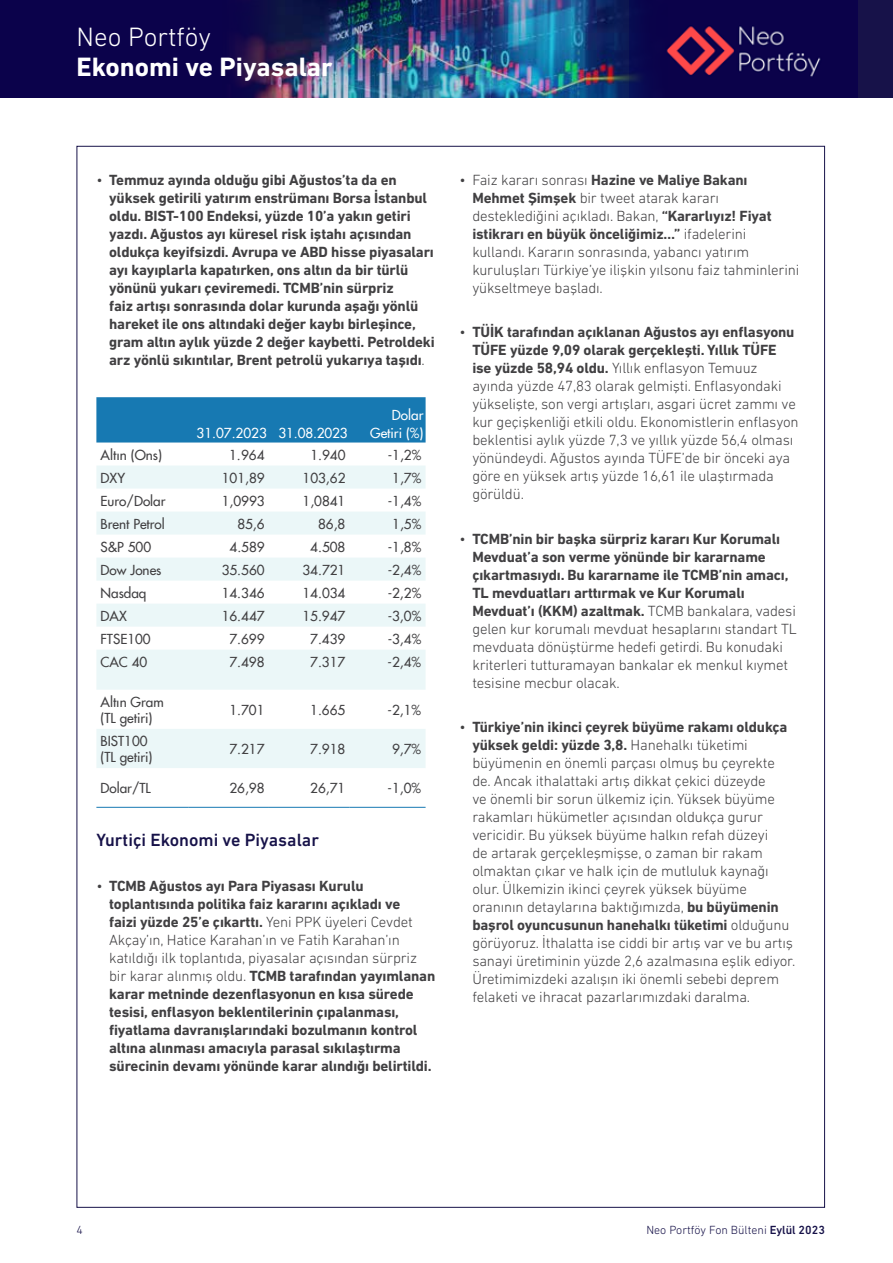
<style>
.page{position:relative;width:893px;height:1263px;background:#fff}
.page>*{position:absolute;margin:0;border:0;box-sizing:border-box;transform-origin:0 0}
.t1{font:700 27px "DIN Next LT Pro";color:#fff}
.t2{font:300 27px "DIN Next LT Pro";color:#fff}
.t3{font:500 18px "DIN Next LT Pro";color:#171249}
.t4{font:300 15px/18px "DIN Next LT Pro";letter-spacing:-.01em;color:#414042}
.t5{font:700 15px/18px "DIN Next LT Pro";letter-spacing:-.01em;color:#414042}
.t6{font:13.5px/16.2px "Futura";color:#414042}
.t7{font:13.5px/18px "Futura";color:#fff;text-align:right}
.t8{font:300 12px "DIN Next LT Pro";color:#171249}
.s1{font-weight:300}
.s2{font-weight:700}
.s3{font-weight:500}
</style>
<div class="page">
<div style="left:0;top:0;width:893px;height:98px;background:#0b024b"></div>
<div style="left:96px;top:397px;width:330px;height:45px;background:#1779b2"></div>
<svg style="left:96px;top:466px;width:330px;height:302px;fill:#ebf7f8"></svg>
<hr style="left:96px;top:807px;width:92px;height:1px;background:#1779b2">
<hr style="left:188px;top:807px;width:81px;height:1px;background:#1779b2">
<hr style="left:269px;top:807px;width:81px;height:1px;background:#1779b2">
<hr style="left:350px;top:807px;width:76px;height:1px;background:#1779b2">
<div style="left:565px;top:0;width:328px;height:98px;background:#171249"></div>
<img style="left:675px;top:0;width:183px;height:98px">
<img style="left:235px;top:0;width:440px;height:98px">
<h1 class="t2" style="left:77px;top:21px;width:136px">Neo Portföy</h1>
<h1 class="t1" style="left:77px;top:51px;width:258px">Ekonomi ve Piyasalar</h1>
<p class="t5" style="left:109px;top:171px;width:327px;text-indent:-13px"><span class="s1">•</span> Temmuz ayında olduğu gibi Ağustos’ta da en yüksek getirili yatırım enstrümanı Borsa İstanbul oldu. BIST-100 Endeksi, yüzde 10’a yakın getiri yazdı. Ağustos ayı küresel risk iştahı açısından oldukça keyifsizdi. Avrupa ve ABD hisse piyasaları ayı kayıplarla kapatırken, ons altın da bir türlü yönünü yukarı çeviremedi. TCMB’nin sürpriz<br>faiz artışı sonrasında dolar kurunda aşağı yönlü hareket ile ons altındaki değer kaybı birleşince, gram altın aylık yüzde 2 değer kaybetti. Petroldeki arz yönlü sıkıntılar, Brent petrolü yukarıya taşıdı<span class="s1">.</span></p>
<p class="t7" style="left:197px;top:424px;width:153px">31.07.2023 31.08.2023</p>
<p class="t7" style="left:370px;top:406px;width:55px">Dolar<br>Getiri (%)</p>
<p class="t6" style="left:101px;top:447px;width:63px">Altın (Ons)</p>
<p class="t6" style="left:229px;top:447px;width:37px">1.964</p>
<p class="t6" style="left:310px;top:447px;width:37px">1.940</p>
<p class="t6" style="left:388px;top:447px;width:35px">-1,2%</p>
<p class="t6" style="left:101px;top:470px;width:26px">DXY</p>
<p class="t6" style="left:222px;top:470px;width:44px">101,89</p>
<p class="t6" style="left:303px;top:470px;width:44px">103,62</p>
<p class="t6" style="left:392px;top:470px;width:31px">1,7%</p>
<p class="t6" style="left:101px;top:493px;width:66px">Euro/Dolar</p>
<p class="t6" style="left:222px;top:493px;width:44px">1,0993</p>
<p class="t6" style="left:303px;top:493px;width:44px">1,0841</p>
<p class="t6" style="left:388px;top:493px;width:35px">-1,4%</p>
<p class="t6" style="left:101px;top:516px;width:66px">Brent Petrol</p>
<p class="t6" style="left:237px;top:516px;width:29px">85,6</p>
<p class="t6" style="left:318px;top:516px;width:29px">86,8</p>
<p class="t6" style="left:392px;top:516px;width:31px">1,5%</p>
<p class="t6" style="left:101px;top:539px;width:52px">S&amp;P 500</p>
<p class="t6" style="left:230px;top:539px;width:37px">4.589</p>
<p class="t6" style="left:310px;top:539px;width:37px">4.508</p>
<p class="t6" style="left:388px;top:539px;width:35px">-1,8%</p>
<p class="t6" style="left:101px;top:562px;width:62px">Dow Jones</p>
<p class="t6" style="left:222px;top:562px;width:44px">35.560</p>
<p class="t6" style="left:302px;top:562px;width:44px">34.721</p>
<p class="t6" style="left:388px;top:562px;width:35px">-2,4%</p>
<p class="t6" style="left:101px;top:585px;width:47px">Nasdaq</p>
<p class="t6" style="left:222px;top:585px;width:44px">14.346</p>
<p class="t6" style="left:302px;top:585px;width:44px">14.034</p>
<p class="t6" style="left:388px;top:585px;width:35px">-2,2%</p>
<p class="t6" style="left:101px;top:608px;width:28px">DAX</p>
<p class="t6" style="left:222px;top:608px;width:44px">16.447</p>
<p class="t6" style="left:302px;top:608px;width:44px">15.947</p>
<p class="t6" style="left:388px;top:608px;width:35px">-3,0%</p>
<p class="t6" style="left:101px;top:631px;width:52px">FTSE100</p>
<p class="t6" style="left:229px;top:631px;width:37px">7.699</p>
<p class="t6" style="left:310px;top:631px;width:37px">7.439</p>
<p class="t6" style="left:388px;top:631px;width:35px">-3,4%</p>
<p class="t6" style="left:101px;top:654px;width:48px">CAC 40</p>
<p class="t6" style="left:229px;top:654px;width:37px">7.498</p>
<p class="t6" style="left:310px;top:654px;width:37px">7.317</p>
<p class="t6" style="left:388px;top:654px;width:35px">-2,4%</p>
<p class="t6" style="left:101px;top:694px;width:65px">Altın Gram (TL getiri)</p>
<p class="t6" style="left:229px;top:702px;width:37px">1.701</p>
<p class="t6" style="left:310px;top:702px;width:37px">1.665</p>
<p class="t6" style="left:388px;top:702px;width:35px">-2,1%</p>
<p class="t6" style="left:100px;top:733px;width:54px">BIST100 (TL getiri)</p>
<p class="t6" style="left:229px;top:741px;width:37px">7.217</p>
<p class="t6" style="left:310px;top:741px;width:37px">7.918</p>
<p class="t6" style="left:392px;top:741px;width:31px">9,7%</p>
<p class="t6" style="left:100px;top:780px;width:52px">Dolar/TL</p>
<p class="t6" style="left:229px;top:780px;width:37px">26,98</p>
<p class="t6" style="left:310px;top:780px;width:37px">26,71</p>
<p class="t6" style="left:388px;top:780px;width:35px">-1,0%</p>
<p class="t3" style="left:96px;top:829px;width:224px">Yurtiçi Ekonomi ve Piyasalar</p>
<p class="t5" style="left:109px;top:876px;width:328px;text-indent:-13px"><span class="s1">•</span> TCMB Ağustos ayı Para Piyasası Kurulu toplantısında politika faiz kararını açıkladı ve<br>faizi yüzde 25’e çıkarttı. <span class="s1">Yeni PPK üyeleri Cevdet Akçay’ın, Hatice Karahan’ın ve Fatih Karahan’ın katıldığı ilk toplantıda, piyasalar açısından sürpriz bir karar alınmış oldu.</span> TCMB tarafından yayımlanan karar metninde dezenflasyonun en kısa sürede tesisi, enflasyon beklentilerinin çıpalanması, fiyatlama davranışlarındaki bozulmanın kontrol altına alınması amacıyla parasal sıkılaştırma sürecinin devamı yönünde karar alındığı belirtildi.</p>
<p class="t4" style="left:472px;top:170px;width:328px;text-indent:-13px">• Faiz kararı sonrası <span class="s2">Hazine ve Maliye Bakanı Mehmet Şimşek</span> bir tweet atarak kararı desteklediğini açıkladı. Bakan, <span class="s2">“Kararlıyız! Fiyat istikrarı en büyük önceliğimiz…”</span> ifadelerini kullandı. Kararın sonrasında, yabancı yatırım kuruluşları Türkiye’ye ilişkin yılsonu faiz tahminlerini yükseltmeye başladı.</p>
<p class="t4" style="left:472px;top:323px;width:328px;text-indent:-13px">• <span class="s2">TÜİK tarafından açıklanan Ağustos ayı enflasyonu TÜFE yüzde 9,09 olarak gerçekleşti. Yıllık TÜFE ise yüzde 58,94 oldu.</span> Yıllık enflasyon Temuuz ayında yüzde 47,83 olarak gelmişti. Enflasyondaki yükselişte, son vergi artışları, asgari ücret zammı ve kur geçişkenliği etkili oldu. Ekonomistlerin enflasyon beklentisi aylık yüzde 7,3 ve yıllık yüzde 56,4 olması yönündeydi. Ağustos ayında TÜFE’de bir önceki aya göre en yüksek artış yüzde 16,61 ile ulaştırmada görüldü.</p>
<p class="t5" style="left:472px;top:530px;width:326px;text-indent:-13px"><span class="s1">•</span> TCMB’nin bir başka sürpriz kararı Kur Korumalı Mevduat’a son verme yönünde bir kararname çıkartmasıydı. Bu kararname ile TCMB’nin amacı, TL mevduatları arttırmak ve Kur Korumalı Mevduat’ı (KKM) azaltmak. <span class="s1">TCMB bankalara, vadesi gelen kur korumalı mevduat hesaplarını standart TL mevduata dönüştürme hedefi getirdi. Bu konudaki kriterleri tutturamayan bankalar ek menkul kıymet tesisine mecbur olacak.</span></p>
<p class="t4" style="left:472px;top:718px;width:324px;text-indent:-13px">• <span class="s2">Türkiye’nin ikinci çeyrek büyüme rakamı oldukça yüksek geldi: yüzde 3,8.</span> Hanehalkı tüketimi büyümenin en önemli parçası olmuş bu çeyrekte de. Ancak ithalattaki artış dikkat çekici düzeyde<br>ve önemli bir sorun ülkemiz için. Yüksek büyüme rakamları hükümetler açısından oldukça gurur vericidir. Bu yüksek büyüme halkın refah düzeyi<br>de artarak gerçekleşmişse, o zaman bir rakam olmaktan çıkar ve halk için de mutluluk kaynağı olur. Ülkemizin ikinci çeyrek yüksek büyüme oranının detaylarına baktığımızda, <span class="s2">bu büyümenin başrol oyuncusunun hanehalkı tüketimi</span> olduğunu görüyoruz. İthalatta ise ciddi bir artış var ve bu artış sanayi üretiminin yüzde 2,6 azalmasına eşlik ediyor.<br>Üretimimizdeki azalışın iki önemli sebebi deprem felaketi ve ihracat pazarlarımızdaki daralma.</p>
<p class="t8" style="left:77px;top:1223px;width:8px">4</p>
<p class="t8" style="left:646px;top:1223px;width:180px">Neo Portföy Fon Bülteni <span class="s3">Eylül 2023</span></p>
</div>
